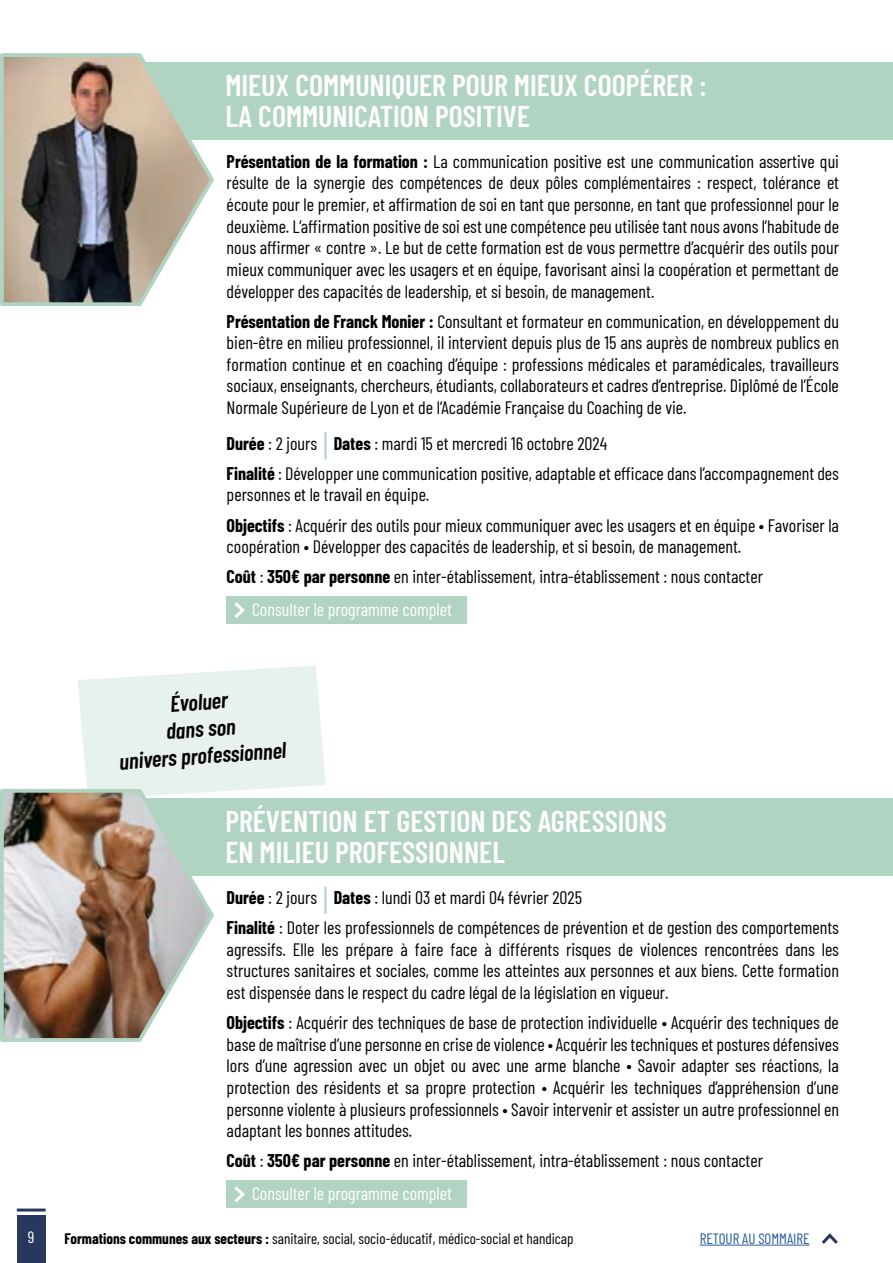
<style>
.page{position:relative;width:893px;height:1263px;background:#fff}
.page>*{position:absolute;margin:0;border:0;box-sizing:border-box;transform-origin:0 0}
.t1{font:600 30px/31.5px "Barlow Condensed";color:#fff}
.t2{font:italic 600 22.5px/27px "Barlow Condensed";color:#000;text-align:center}
.t3{font:18px/21.6px "Barlow Condensed";color:#000}
.t4{font:18px "Barlow Condensed";color:#fff}
.t5{font:16.5px "Barlow Condensed";color:#fff}
.t6{font:15px "Barlow Condensed";color:#000}
.t7{font:15px "Barlow Condensed";color:#275b9b}
.s1{font-weight:700}
.s2{color:#fff}
</style>
<div class="page">
<div style="left:17px;top:1215px;width:29px;height:48px;background:#28385d"></div>
<hr style="left:17px;top:1208px;width:29px;height:3px;background:#28385d">
<hr style="left:700px;top:1245px;width:110px;height:1px;background:#275b9b">
<svg style="left:821px;top:1233px;width:17px;height:11px"></svg>
<div style="left:89px;top:62px;width:804px;height:78px;background:#b1d4c2"></div>
<svg style="left:0;top:53px;width:214px;height:253px"></svg>
<hr style="left:324px;top:432px;width:2px;height:27px;background:#b1d4c2">
<div style="left:227px;top:596px;width:240px;height:28px;background:#b1d4c2"></div>
<svg style="left:234px;top:602px;width:11px;height:16px"></svg>
<div style="left:89px;top:798px;width:804px;height:77px;background:#b1d4c2"></div>
<img style="left:0;top:789px;width:216px;height:253px">
<hr style="left:324px;top:886px;width:2px;height:28px;background:#b1d4c2">
<div style="left:227px;top:1180px;width:240px;height:28px;background:#b1d4c2"></div>
<svg style="left:234px;top:1186px;width:11px;height:17px"></svg>
<svg style="left:78px;top:665px;width:248px;height:135px;background:#e8f1ec"></svg>
<h1 class="t1" style="left:225px;top:67px;width:483px">MIEUX COMMUNIQUER POUR MIEUX COOPÉRER :<br>LA COMMUNICATION POSITIVE</h1>
<p class="t3" style="left:227px;top:149px;width:614px;text-align:justify"><span class="s1">Présentation de la formation :</span> La communication positive est une communication assertive qui résulte de la synergie des compétences de deux pôles complémentaires : respect, tolérance et écoute pour le premier, et affirmation de soi en tant que personne, en tant que professionnel pour le deuxième. L’affirmation positive de soi est une compétence peu utilisée tant nous avons l’habitude de nous affirmer « contre ». Le but de cette formation est de vous permettre d’acquérir des outils pour mieux communiquer avec les usagers et en équipe, favorisant ainsi la coopération et permettant de développer des capacités de leadership, et si besoin, de management.</p>
<p class="t3" style="left:227px;top:309px;width:614px;text-align:justify"><span class="s1">Présentation de Franck Monier :</span> Consultant et formateur en communication, en développement du bien-être en milieu professionnel, il intervient depuis plus de 15 ans auprès de nombreux publics en formation continue et en coaching d’équipe : professions médicales et paramédicales, travailleurs sociaux, enseignants, chercheurs, étudiants, collaborateurs et cadres d’entreprise. Diplômé de l’École Normale Supérieure de Lyon et de l’Académie Française du Coaching de vie.</p>
<p class="t3" style="left:227px;top:427px;width:614px;line-height:30.2px"><span class="s1">Durée</span> : 2 jours <span class="s1">Dates</span> : mardi 15 et mercredi 16 octobre 2024<br><span class="s1">Finalité</span> : Développer une communication positive, adaptable et efficace dans l’accompagnement des</p>
<p class="t3" style="left:227px;top:479px;width:614px;line-height:30.2px">personnes et le travail en équipe.<br><span class="s1">Objectifs</span> : Acquérir des outils pour mieux communiquer avec les usagers et en équipe • Favoriser la</p>
<p class="t3" style="left:227px;top:530px;width:538px;line-height:30.2px">coopération • Développer des capacités de leadership, et si besoin, de management.<br><span class="s1">Coût</span> : <span class="s1">350€ par personne</span> en inter-établissement, intra-établissement : nous contacter</p>
<p class="t4" style="left:252px;top:597px;width:201px">Consulter le programme complet</p>
<p class="t2" style="left:115px;top:693px;width:169px;rotate:-4deg">Évoluer<br>dans son<br>univers professionnel</p>
<h1 class="t1" style="left:225px;top:803px;width:443px">PRÉVENTION ET GESTION DES AGRESSIONS<br>EN MILIEU PROFESSIONNEL</h1>
<p class="t3" style="left:227px;top:881px;width:614px;line-height:30.2px"><span class="s1">Durée</span> : 2 jours <span class="s1">Dates</span> : lundi 03 et mardi 04 février 2025<br><span class="s1">Finalité</span> : Doter les professionnels de compétences de prévention et de gestion des comportements</p>
<p class="t3" style="left:227px;top:937px;width:614px;text-align:justify">agressifs. Elle les prépare à faire face à différents risques de violences rencontrées dans les structures sanitaires et sociales, comme les atteintes aux personnes et aux biens. Cette formation est dispensée dans le respect du cadre légal de la législation en vigueur.</p>
<p class="t3" style="left:227px;top:1010px;width:614px;text-align:justify"><span class="s1">Objectifs</span> : Acquérir des techniques de base de protection individuelle • Acquérir des techniques de base de maîtrise d’une personne en crise de violence • Acquérir les techniques et postures défensives lors d’une agression avec un objet ou avec une arme blanche • Savoir adapter ses réactions, la protection des résidents et sa propre protection • Acquérir les techniques d’appréhension d’une personne violente à plusieurs professionnels • Savoir intervenir et assister un autre professionnel en adaptant les bonnes attitudes.</p>
<p class="t3" style="left:252px;top:1143px;width:512px;line-height:33.2px;text-indent:-26px"><span class="s1">Coût</span> : <span class="s1">350€ par personne</span> en inter-établissement, intra-établissement : nous contacter<br><span class="s2">Consulter le programme complet</span></p>
<p class="t5" style="left:28px;top:1225px;width:8px">9</p>
<p class="t6" style="left:65px;top:1228px;width:510px"><span class="s1">Formations communes aux secteurs :</span> sanitaire, social, socio-éducatif, médico-social et handicap</p>
<p class="t7" style="left:700px;top:1228px;width:111px">RETOUR AU SOMMAIRE</p>
</div>
